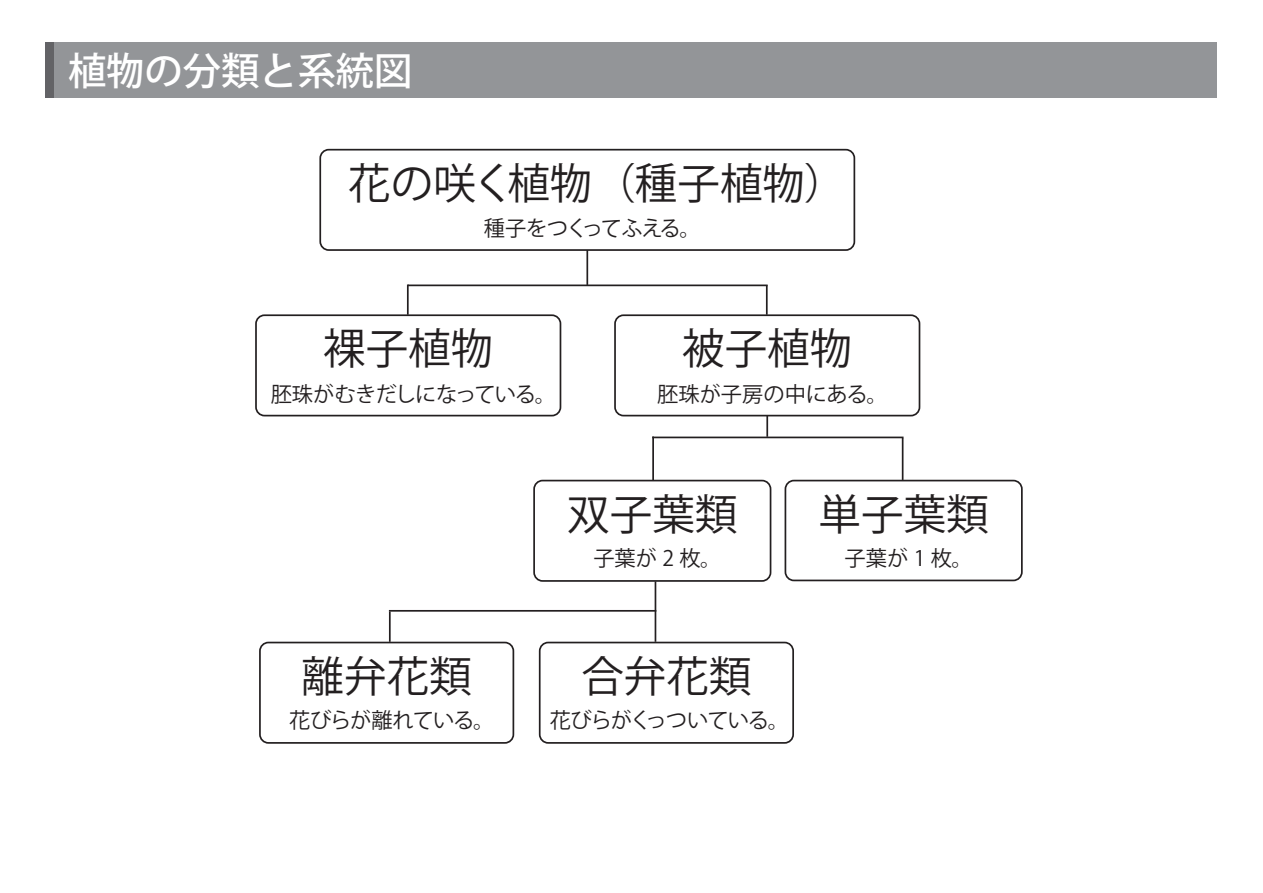
<style>
.page{position:relative;width:1263px;height:893px;background:#fff}
.page>*{position:absolute;margin:0;border:0;box-sizing:border-box;transform-origin:0 0}
.t1{font:42.45px "Koz Go Pr 6 N";color:#231f20}
.t2{font:500 38.25px "Koz Go Pr 6 N";color:#fff}
.t3{font:21.3px "Koz Go Pr 6 N";letter-spacing:-.04em;color:#231f20}
.t4{font:21.3px "Koz Go Pr 6 N";color:#231f20}
</style>
<div class="page">
<div style="left:46px;top:43px;width:1171px;height:55px;background:#939598"></div>
<div style="left:46px;top:43px;width:8px;height:55px;background:#636366"></div>
<hr style="left:408px;top:284px;width:360px;height:2px;background:#231f20">
<hr style="left:586px;top:250px;width:2px;height:35px;background:#231f20">
<hr style="left:407px;top:284px;width:2px;height:31px;background:#231f20">
<hr style="left:766px;top:285px;width:2px;height:30px;background:#231f20">
<hr style="left:766px;top:415px;width:2px;height:22px;background:#231f20">
<hr style="left:652px;top:436px;width:2px;height:44px;background:#231f20">
<hr style="left:652px;top:437px;width:251px;height:1px;background:#231f20">
<hr style="left:902px;top:438px;width:1px;height:42px;background:#231f20">
<hr style="left:389px;top:610px;width:267px;height:2px;background:#231f20">
<hr style="left:389px;top:612px;width:2px;height:30px;background:#231f20">
<hr style="left:655px;top:581px;width:1px;height:61px;background:#231f20">
<div style="left:319px;top:149px;width:536px;height:102px;border:2px solid #231f20;border-radius:9px"></div>
<div style="left:784px;top:480px;width:239px;height:101px;border:2px solid #231f20;border-radius:9px"></div>
<div style="left:533px;top:480px;width:238px;height:102px;border:2px solid #231f20;border-radius:9px"></div>
<div style="left:539px;top:642px;width:255px;height:102px;border:2px solid #231f20;border-radius:9px"></div>
<div style="left:259px;top:642px;width:255px;height:102px;border:2px solid #231f20;border-radius:9px"></div>
<div style="left:255px;top:314px;width:306px;height:102px;border:2px solid #231f20;border-radius:9px"></div>
<div style="left:614px;top:314px;width:306px;height:102px;border:2px solid #231f20;border-radius:9px"></div>
<h2 class="t2" style="left:68px;top:49px;width:346px">植物の分類と系統図</h2>
<h1 class="t1" style="left:348px;top:160px;width:500px">花の咲く植物（種子植物）</h1>
<p class="t3" style="left:484px;top:216px;width:218px">種子をつくってふえる。</p>
<h1 class="t1" style="left:323px;top:325px;width:172px">裸子植物</h1>
<h1 class="t1" style="left:682px;top:325px;width:172px">被子植物</h1>
<p class="t3" style="left:271px;top:382px;width:287px">胚珠がむきだしになっている。</p>
<p class="t4" style="left:657px;top:382px;width:232px">胚珠が子房の中にある。</p>
<h1 class="t1" style="left:567px;top:490px;width:172px">双子葉類</h1>
<h1 class="t1" style="left:819px;top:490px;width:172px">単子葉類</h1>
<p class="t3" style="left:593px;top:547px;width:130px">子葉が 2 枚。</p>
<p class="t3" style="left:845px;top:546px;width:130px">子葉が 1 枚。</p>
<h1 class="t1" style="left:302px;top:652px;width:172px">離弁花類</h1>
<h1 class="t1" style="left:581px;top:652px;width:172px">合弁花類</h1>
<p class="t3" style="left:289px;top:709px;width:207px">花びらが離れている。</p>
<p class="t3" style="left:550px;top:709px;width:241px">花びらがくっついている。</p>
</div>
